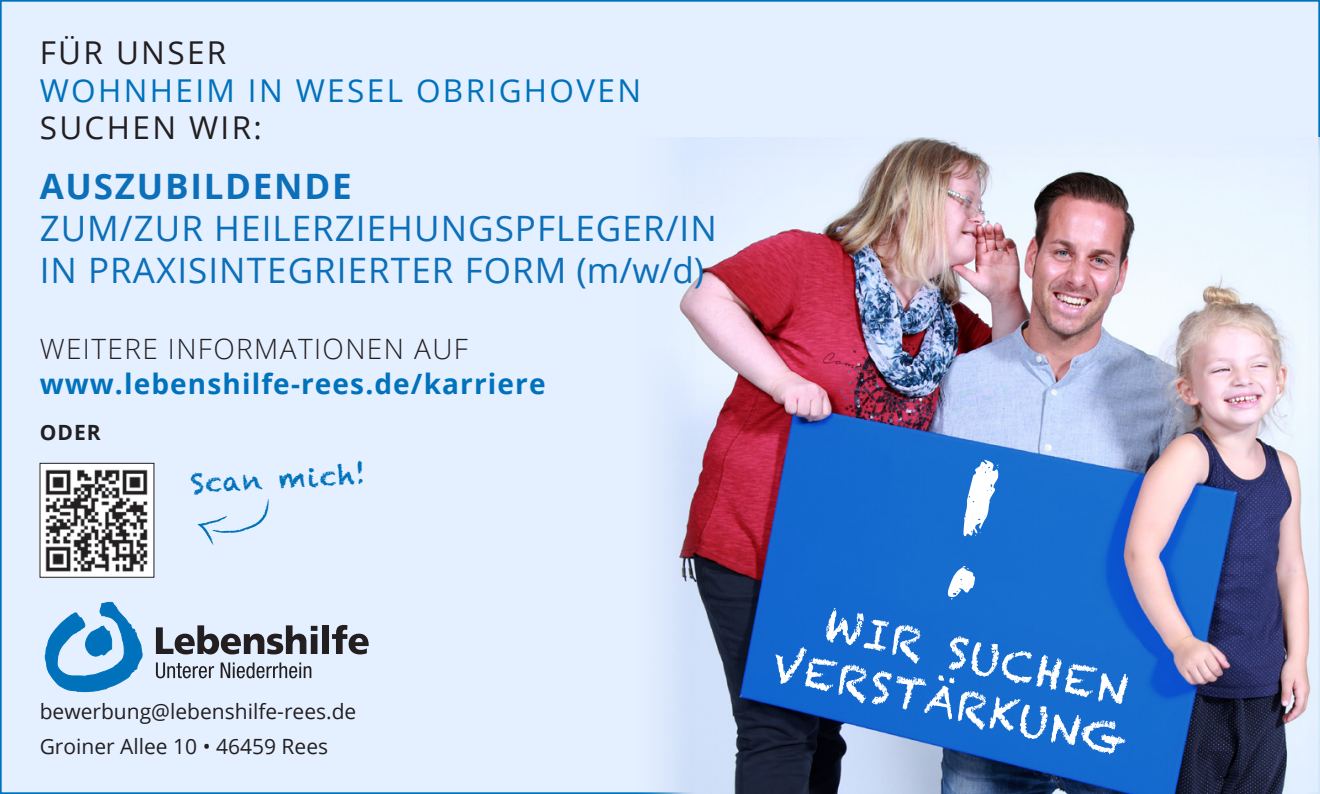
<style>
.page{position:relative;width:1320px;height:794px;background:#fff}
.page>*{position:absolute;margin:0;border:0;box-sizing:border-box;transform-origin:0 0}
.t1{font:42px/50.8px "Chalkduster";color:#fff;text-align:right}
.t2{font:35px/42px "Open Sans";letter-spacing:.03em;color:#0b6fb9}
.t3{font:700 35px "Open Sans";letter-spacing:.05em;color:#0b6fb9}
.t4{font:31.5px "Open Sans";letter-spacing:.075em;color:#0072bc}
.t5{font:31.5px "Open Sans";letter-spacing:.075em;color:#231f20}
.t6{font:700 28px "Open Sans";letter-spacing:.04em;color:#0072bc}
.t7{font:300 28px "Open Sans";letter-spacing:.05em;color:#231f20}
.t8{font:26.95px "Chalkduster";color:#0072bc}
.t9{font:21px/35px "Open Sans";color:#231f20}
.t10{font:700 21px "Open Sans";color:#231f20}
</style>
<div class="page">
<div style="left:1px;top:1px;width:1318px;height:792px;background:#e4efff"></div>
<svg style="left:44px;top:601px;width:99px;height:91px"></svg>
<svg style="left:156px;top:625px;width:161px;height:29px"></svg>
<div style="left:322px;top:625px;width:7px;height:29px;background:#231f20"></div>
<svg style="left:332px;top:625px;width:37px;height:29px"></svg>
<svg style="left:156px;top:662px;width:58px;height:16px"></svg>
<svg style="left:221px;top:662px;width:90px;height:16px"></svg>
<img style="left:42px;top:465px;width:110px;height:110px">
<svg style="left:197px;top:499px;width:72px;height:46px"></svg>
<img style="left:622px;top:138px;width:698px;height:656px">
<div style="left:946px;top:458px;width:55px;height:145px;background:#166dce"></div>
<p class="t5" style="left:40px;top:31px;width:188px">FÜR UNSER</p>
<p class="t4" style="left:40px;top:69px;width:603px">WOHNHEIM IN WESEL OBRIGHOVEN</p>
<p class="t5" style="left:40px;top:106px;width:224px">SUCHEN WIR:</p>
<p class="t3" style="left:40px;top:162px;width:313px">AUSZUBILDENDE</p>
<p class="t2" style="left:40px;top:207px;width:678px">ZUM/ZUR HEILERZIEHUNGSPFLEGER/IN<br>IN PRAXISINTEGRIERTER FORM (m/w/d)</p>
<p class="t7" style="left:40px;top:330px;width:430px">WEITERE INFORMATIONEN AUF</p>
<p class="t6" style="left:40px;top:364px;width:507px">www.lebenshilfe-rees.de/karriere</p>
<p class="t10" style="left:40px;top:417px;width:63px">ODER</p>
<p class="t8" style="left:190px;top:468px;width:177px;rotate:-3deg">Scan mich!</p>
<p class="t9" style="left:40px;top:693px;width:318px">bewerbung@lebenshilfe-rees.de<br>Groiner Allee 10 • 46459 Rees</p>
<p class="t1" style="left:790px;top:588px;width:364px;rotate:13deg">WIR SUCHEN<br>VERSTÄRKUNG</p>
</div>
